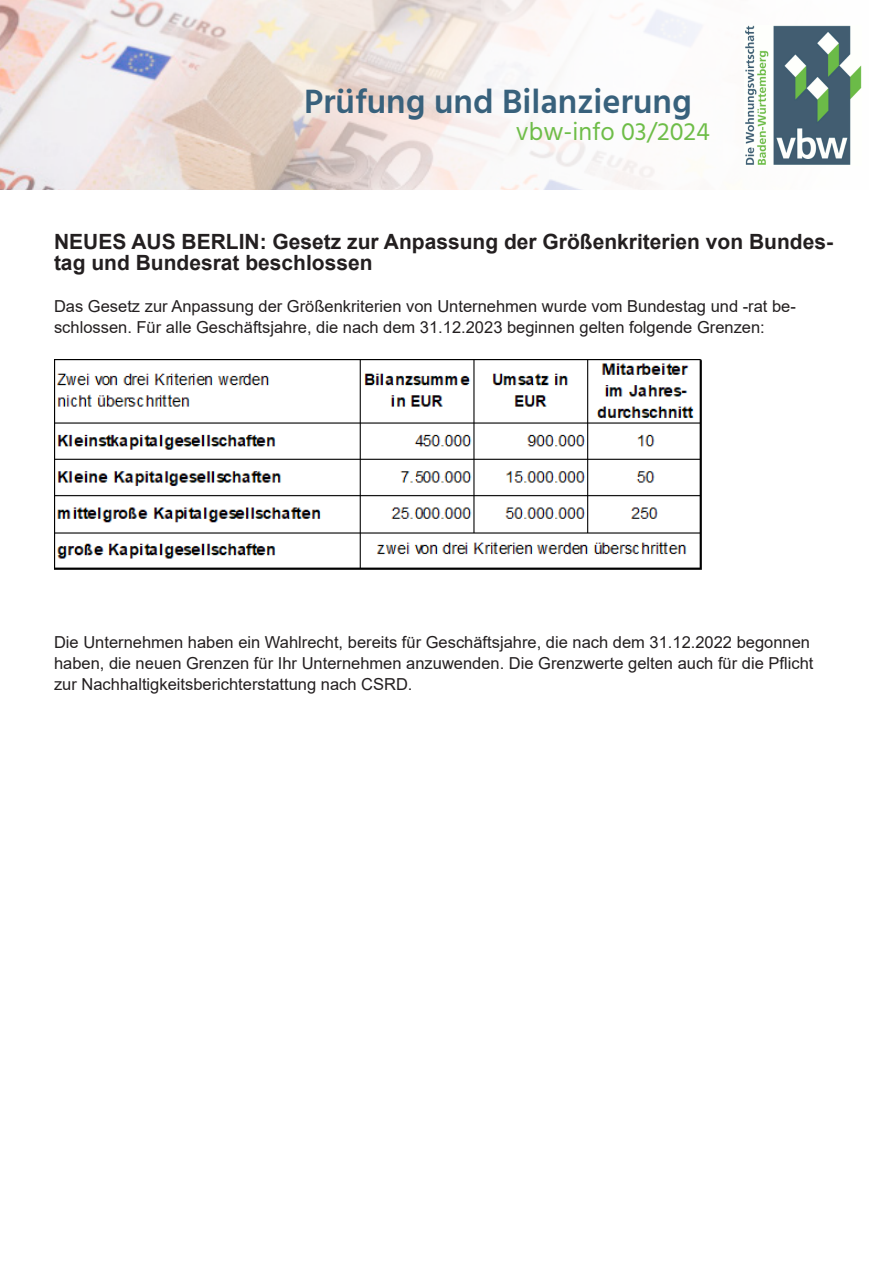
<style>
.page{position:relative;width:893px;height:1263px;background:#fff}
.page>*{position:absolute;margin:0;border:0;box-sizing:border-box;transform-origin:0 0}
.t1{font:600 34.5px "Hind";color:#38617c}
.t2{font:25.5px "Hind";color:#6ebd48}
.t3{font:700 21px/21px "Arial";color:#231f20}
.t4{font:16.5px/21px "Arial";color:#231f20}
</style>
<div class="page">
<img style="left:0;top:0;width:862px;height:189px">
<img style="left:744px;top:25px;width:117px;height:141px">
<img style="left:55px;top:359px;width:647px;height:211px">
<p class="t1" style="left:304px;top:77px;width:389px">Prüfung und Bilanzierung</p>
<p class="t2" style="left:516px;top:114px;width:196px">vbw-info 03/2024</p>
<p class="t3" style="left:54px;top:232px;width:781px">NEUES AUS BERLIN: Gesetz zur Anpassung der Größenkriterien von Bundes&shy;tag und Bundesrat beschlossen</p>
<p class="t4" style="left:54px;top:296px;width:743px">Das Gesetz zur Anpassung der Größenkriterien von Unternehmen wurde vom Bundestag und -rat be&shy;schlossen. Für alle Geschäftsjahre, die nach dem 31.12.2023 beginnen gelten folgende Grenzen:</p>
<p class="t4" style="left:54px;top:632px;width:761px">Die Unternehmen haben ein Wahlrecht, bereits für Geschäftsjahre, die nach dem 31.12.2022 begonnen haben, die neuen Grenzen für Ihr Unternehmen anzuwenden. Die Grenzwerte gelten auch für die Pflicht zur Nachhaltigkeitsberichterstattung nach CSRD.</p>
</div>
